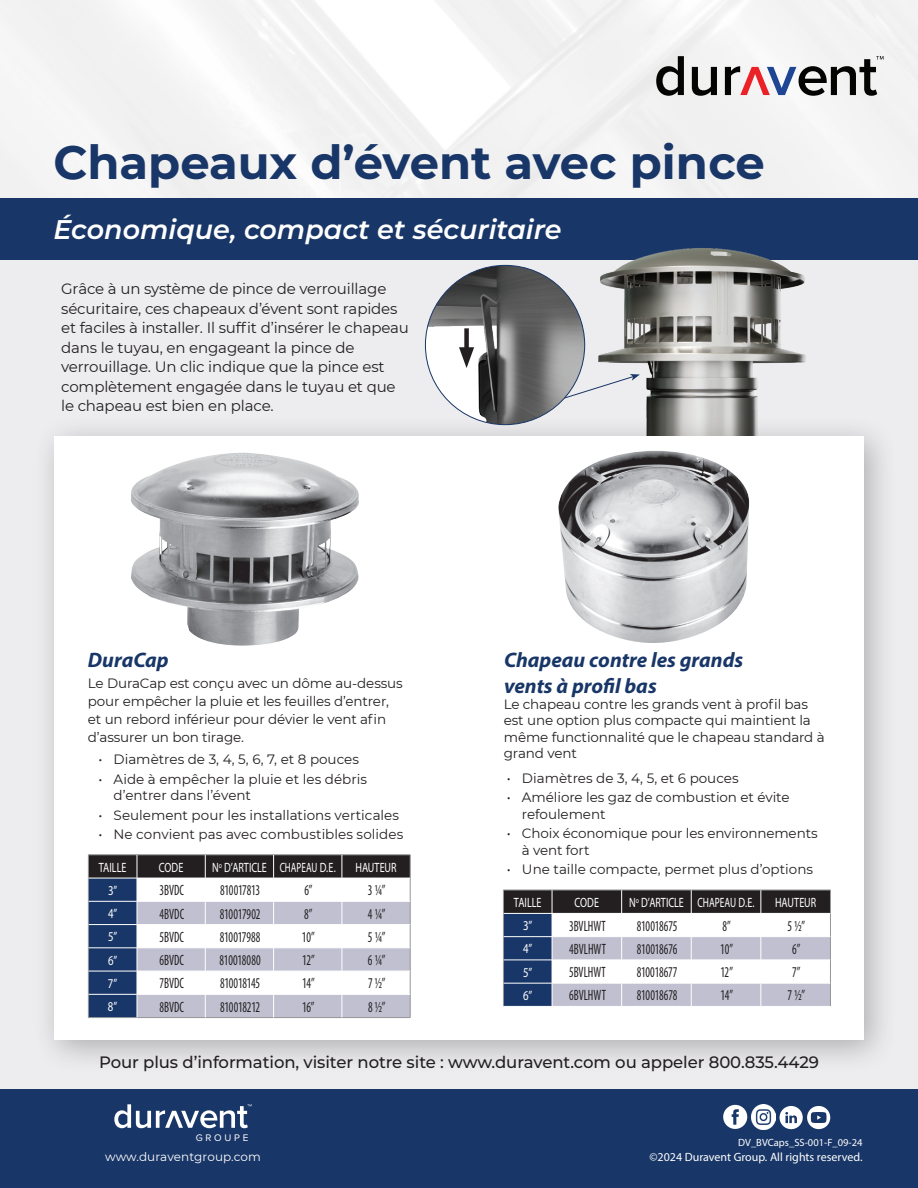
<style>
.page{position:relative;width:918px;height:1188px;background:#fff}
.page>*{position:absolute;margin:0;border:0;box-sizing:border-box;transform-origin:0 0}
.t1{font:700 46.5px "Montserrat";color:#183667}
.t2{font:italic 100 27px "Montserrat";color:#fff}
.t3{font:italic 700 21px/25.2px "Myriad Pro";color:#183667}
.t4{font:500 16.5px "Montserrat";letter-spacing:-.005em;color:#231f20}
.t5{font:15px/19.5px "Montserrat";letter-spacing:-.01em;color:#231f20}
.t6{font:condensed 15px "Myriad Pro";letter-spacing:-.005em;color:#231f20;scale:.8 1}
.t7{font:13.5px/16.5px "Montserrat";letter-spacing:-.01em;color:#231f20}
.t8{font:13.5px "Myriad Pro";color:#fff;scale:.75 1}
.t9{font:13.5px "Myriad Pro";color:#fff;scale:.8 1}
.t10{font:12px "Myriad Pro";color:#fff}
.t11{font:12px "Montserrat";letter-spacing:.005em;color:#fff}
.t12{font:10.5px "Myriad Pro";color:#fff}
.t13{font:9.9px "Proxima Nova";letter-spacing:.275em;color:#fff}
</style>
<div class="page">
<div style="left:0;top:0;width:918px;height:531px;background:#f3f3f3"></div>
<div style="left:0;top:198px;width:918px;height:62px;background:#183667"></div>
<div style="left:0;top:260px;width:918px;height:829px;background:#ededef"></div>
<svg style="left:725px;top:56px;width:159px;height:40px"></svg>
<svg style="left:692px;top:67px;width:25px;height:29px"></svg>
<svg style="left:656px;top:56px;width:28px;height:40px"></svg>
<div style="left:0;top:1089px;width:918px;height:99px;background:#183667"></div>
<svg style="left:114px;top:1104px;width:138px;height:24px"></svg>
<svg style="left:780px;top:1106px;width:51px;height:23px"></svg>
<svg style="left:723px;top:1105px;width:24px;height:24px"></svg>
<img style="left:543px;top:248px;width:263px;height:166px">
<img style="left:425px;top:265px;width:160px;height:160px;border-radius:80px">
<svg style="left:564px;top:374px;width:76px;height:25px"></svg>
<div style="left:464px;top:328px;width:5px;height:28px;background:#231f20"></div>
<svg style="left:459px;top:347px;width:15px;height:21px"></svg>
<div style="left:33px;top:414px;width:865px;height:661px;background:#231f20;opacity:.31"></div>
<div style="left:54px;top:436px;width:810px;height:604px;background:#fff"></div>
<img style="left:131px;top:453px;width:228px;height:193px">
<img style="left:558px;top:451px;width:191px;height:192px">
<svg style="left:503px;top:890px;width:328px;height:116px"></svg>
<svg style="left:88px;top:855px;width:323px;height:163px"></svg>
<img style="left:752px;top:1105px;width:24px;height:24px">
<h1 class="t1" style="left:53px;top:129px;width:713px">Chapeaux d’évent avec pince</h1>
<h2 class="t2" style="left:53px;top:212px;width:510px">Économique, compact et sécuritaire</h2>
<p class="t5" style="left:61px;top:279px;width:349px">Grâce à un système de pince de verrouillage sécuritaire, ces chapeaux d’évent sont rapides et faciles à installer. Il suffit d’insérer le chapeau dans le tuyau, en engageant la pince de verrouillage. Un clic indique que la pince est complètement engagée dans le tuyau et que le chapeau est bien en place.</p>
<h3 class="t3" style="left:88px;top:647px;width:82px">DuraCap</h3>
<h3 class="t3" style="left:504px;top:647px;width:241px">Chapeau contre les grands vents à profil bas</h3>
<p class="t7" style="left:88px;top:673px;width:316px;line-height:18px">Le DuraCap est conçu avec un dôme au-dessus pour empêcher la pluie et les feuilles d’entrer, et un rebord inférieur pour dévier le vent afin d’assurer un bon tirage.</p>
<p class="t7" style="left:504px;top:695px;width:322px">Le chapeau contre les grands vent à profil bas est une option plus compacte qui maintient la même functionnalité que le chapeau standard à grand vent</p>
<p class="t7" style="left:507px;top:769px;width:233px">• Diamètres de 3, 4, 5, et 6 pouces</p>
<p class="t7" style="left:522px;top:789px;width:269px;text-indent:-15px">• Améliore les gaz de combustion et évite refoulement</p>
<p class="t7" style="left:522px;top:825px;width:297px;text-indent:-15px">• Choix économique pour les environnements à vent fort</p>
<p class="t7" style="left:507px;top:861px;width:308px">• Une taille compacte, permet plus d’options</p>
<p class="t7" style="left:99px;top:751px;width:262px">• Diamètres de 3, 4, 5, 6, 7, et 8 pouces</p>
<p class="t7" style="left:114px;top:770px;width:255px;text-indent:-15px">• Aide à empêcher la pluie et les débris d’entrer dans l’évent</p>
<p class="t7" style="left:99px;top:806px;width:302px">• Seulement pour les installations verticales</p>
<p class="t7" style="left:99px;top:826px;width:306px">• Ne convient pas avec combustibles solides</p>
<p class="t8" style="left:99px;top:859px;width:38px">TAILLE</p>
<p class="t8" style="left:159px;top:859px;width:34px">CODE</p>
<p class="t8" style="left:212px;top:859px;width:166px">N<sup>o</sup> D’ARTICLE CHAPEAU D.E.</p>
<p class="t8" style="left:355px;top:859px;width:57px">HAUTEUR</p>
<p class="t9" style="left:108px;top:882px;width:13px">3”</p>
<p class="t6" style="left:160px;top:881px;width:32px">3BVDC</p>
<p class="t6" style="left:220px;top:881px;width:52px">810017813</p>
<p class="t6" style="left:304px;top:881px;width:12px">6”</p>
<p class="t6" style="left:368px;top:881px;width:23px">3 1/4”</p>
<p class="t9" style="left:108px;top:905px;width:13px">4”</p>
<p class="t6" style="left:159px;top:905px;width:32px">4BVDC</p>
<p class="t6" style="left:220px;top:905px;width:52px">810017902</p>
<p class="t6" style="left:304px;top:905px;width:12px">8”</p>
<p class="t6" style="left:368px;top:905px;width:23px">4 1/4”</p>
<p class="t9" style="left:108px;top:928px;width:13px">5”</p>
<p class="t6" style="left:160px;top:928px;width:32px">5BVDC</p>
<p class="t6" style="left:220px;top:928px;width:53px">810017988</p>
<p class="t6" style="left:302px;top:928px;width:18px">10”</p>
<p class="t6" style="left:368px;top:928px;width:23px">5 1/4”</p>
<p class="t9" style="left:108px;top:952px;width:13px">6”</p>
<p class="t6" style="left:160px;top:951px;width:32px">6BVDC</p>
<p class="t6" style="left:220px;top:951px;width:53px">810018080</p>
<p class="t6" style="left:302px;top:951px;width:17px">12”</p>
<p class="t6" style="left:368px;top:951px;width:23px">6 1/4”</p>
<p class="t9" style="left:108px;top:975px;width:13px">7”</p>
<p class="t6" style="left:160px;top:974px;width:32px">7BVDC</p>
<p class="t6" style="left:220px;top:974px;width:52px">810018145</p>
<p class="t6" style="left:302px;top:974px;width:17px">14”</p>
<p class="t6" style="left:368px;top:974px;width:23px">7 1/2”</p>
<p class="t9" style="left:108px;top:998px;width:13px">8”</p>
<p class="t6" style="left:159px;top:998px;width:32px">8BVDC</p>
<p class="t6" style="left:220px;top:998px;width:52px">810018212</p>
<p class="t6" style="left:302px;top:998px;width:17px">16”</p>
<p class="t6" style="left:368px;top:998px;width:23px">8 1/2”</p>
<p class="t8" style="left:514px;top:895px;width:38px">TAILLE</p>
<p class="t8" style="left:575px;top:895px;width:34px">CODE</p>
<p class="t8" style="left:629px;top:895px;width:169px">N<sup>o</sup> D’ARTICLE CHAPEAU D.E.</p>
<p class="t8" style="left:775px;top:895px;width:57px">HAUTEUR</p>
<p class="t9" style="left:523px;top:917px;width:13px">3”</p>
<p class="t6" style="left:569px;top:917px;width:47px">3BVLHWT</p>
<p class="t6" style="left:637px;top:917px;width:52px">810018675</p>
<p class="t6" style="left:723px;top:917px;width:12px">8”</p>
<p class="t6" style="left:788px;top:917px;width:23px">5 1/2”</p>
<p class="t9" style="left:523px;top:940px;width:13px">4”</p>
<p class="t6" style="left:569px;top:940px;width:48px">4BVLHWT</p>
<p class="t6" style="left:637px;top:940px;width:52px">810018676</p>
<p class="t6" style="left:720px;top:940px;width:18px">10”</p>
<p class="t6" style="left:792px;top:940px;width:12px">6”</p>
<p class="t9" style="left:523px;top:964px;width:13px">5”</p>
<p class="t6" style="left:569px;top:963px;width:47px">5BVLHWT</p>
<p class="t6" style="left:637px;top:963px;width:53px">810018677</p>
<p class="t6" style="left:720px;top:963px;width:17px">12”</p>
<p class="t6" style="left:792px;top:963px;width:12px">7”</p>
<p class="t9" style="left:523px;top:987px;width:13px">6”</p>
<p class="t6" style="left:569px;top:986px;width:47px">6BVLHWT</p>
<p class="t6" style="left:637px;top:986px;width:52px">810018678</p>
<p class="t6" style="left:720px;top:986px;width:17px">14”</p>
<p class="t6" style="left:788px;top:986px;width:23px">7 1/2”</p>
<p class="t4" style="left:99px;top:1051px;width:721px">Pour plus d’information, visiter notre site : www.duravent.com ou appeler 800.835.4429</p>
<p class="t13" style="left:196px;top:1132px;width:54px">GROUPE</p>
<p class="t11" style="left:105px;top:1148px;width:157px">www.duraventgroup.com</p>
<p class="t12" style="left:738px;top:1136px;width:126px">DV_BVCaps_SS-001-F_09-24</p>
<p class="t10" style="left:649px;top:1149px;width:215px">©2024 Duravent Group. All rights reserved.</p>
</div>
